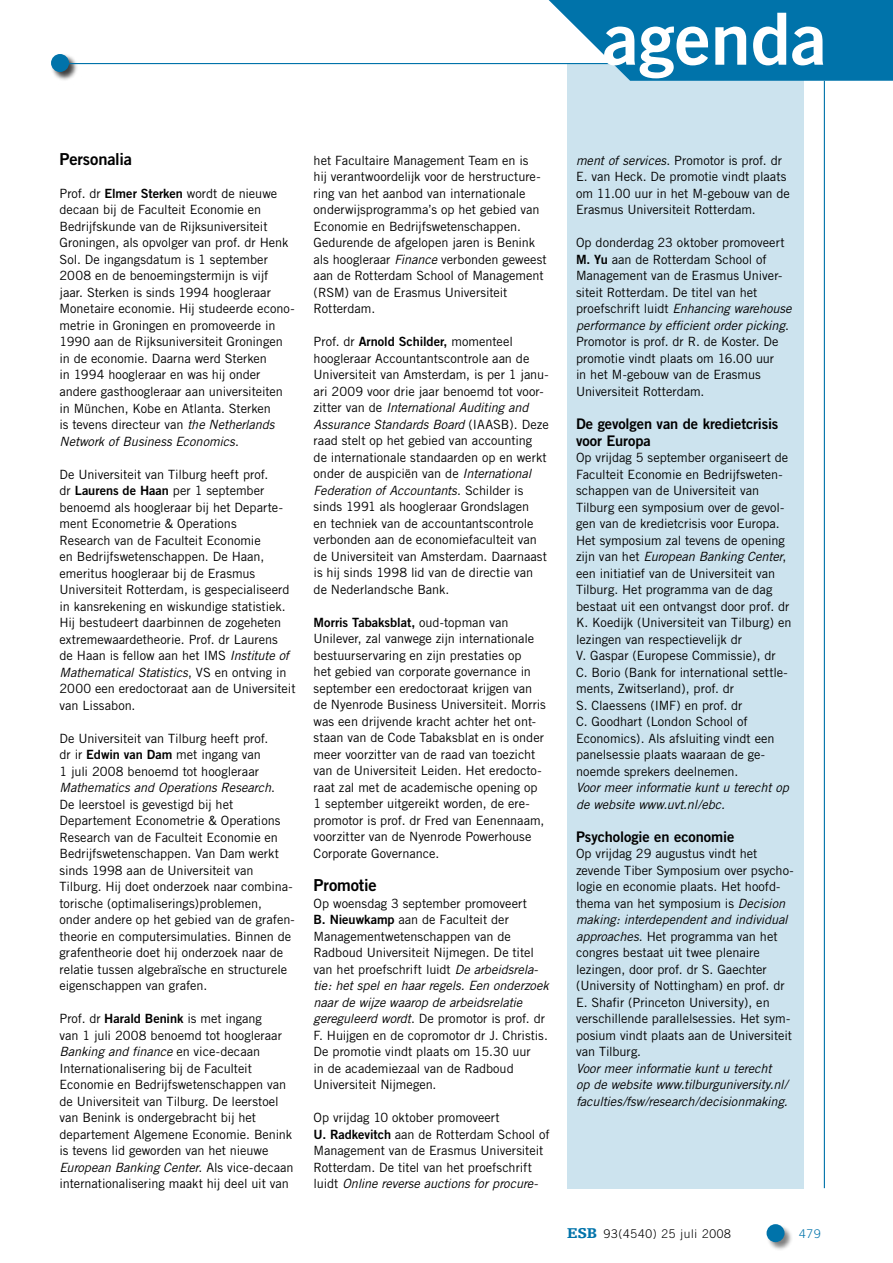
<style>
.page{position:relative;width:893px;height:1263px;background:#fff}
.page>*{position:absolute;margin:0;border:0;box-sizing:border-box;transform-origin:0 0}
.t1{font:72px "Trade Gothic Bold Two";color:#fff}
.t2{font:16.5px "Trade Gothic Bold Two";letter-spacing:-.01em;color:#000}
.t3{font:14.7px/16.5px "Trade Gothic Bold Two";letter-spacing:-.005em;color:#000}
.t4{font:12.75px/16.5px "Trade Gothic";color:#000}
.t5{font:italic 12.75px/16.5px "Trade Gothic";letter-spacing:-.01em;color:#000}
.t6{font:12.75px "Trade Gothic Bold Two";letter-spacing:-.005em;color:#000}
.t7{font:300 12px "Trade Gothic";letter-spacing:.06em;color:#000}
.t8{font:300 12px "Trade Gothic";color:#0073aa}
.s1{font-family:"Trade Gothic Bold Two"}
.s2{font-style:italic}
.s3{font-family:"Trade Gothic"}
.s4{font-family:"Egyptienne F";font-weight:900;font-size:15px;color:#0073aa}
</style>
<div class="page">
<div style="left:766px;top:1224px;width:34px;height:33px;background:#000;opacity:.5"></div>
<div style="left:766px;top:1224px;width:18px;height:18px;background:#0073aa;border-radius:50%"></div>
<div style="left:567px;top:63px;width:237px;height:1125px;background:#cce3ee"></div>
<div style="left:51px;top:54px;width:33px;height:33px;background:#000;opacity:.75"></div>
<div style="left:51px;top:54px;width:18px;height:18px;background:#0073aa;border-radius:50%"></div>
<hr style="left:824px;top:81px;width:1px;height:1107px;background:#0073aa">
<hr style="left:69px;top:63px;width:554px;height:1px;background:#0073aa">
<svg style="left:549px;top:0;width:344px;height:81px;background:#1c82b3"></svg>
<h1 class="t1" style="left:603px;top:-6px;width:226px">agenda</h1>
<p class="t2" style="left:60px;top:149px;width:74px">Personalia</p>
<p class="t4" style="left:60px;top:185px;width:236px">Prof. dr <span class="s1">Elmer Sterken</span> wordt de nieuwe decaan bij de Faculteit Economie en Bedrijfskunde van de Rijksuniversiteit Groningen, als opvolger van prof. dr Henk Sol. De ingangsdatum is 1 september 2008 en de benoemingstermijn is vijf jaar. Sterken is sinds 1994 hoogleraar Monetaire economie. Hij studeerde econo&shy;metrie in Groningen en promoveerde in 1990 aan de Rijksuniversiteit Groningen in de economie. Daarna werd Sterken<br>in 1994 hoogleraar en was hij onder andere gasthoogleraar aan universiteiten in München, Kobe en Atlanta. Sterken<br>is tevens directeur van <span class="s2">the Netherlands Network of Business Economics</span>.</p>
<p class="t4" style="left:60px;top:465px;width:238px">De Universiteit van Tilburg heeft prof.<br>dr <span class="s1">Laurens de Haan</span> per 1 september benoemd als hoogleraar bij het Departe&shy;ment Econometrie &amp; Operations<br>Research van de Faculteit Economie<br>en Bedrijfswetenschappen. De Haan, emeritus hoogleraar bij de Erasmus Universiteit Rotterdam, is gespecialiseerd in kansrekening en wiskundige statistiek.<br>Hij bestudeert daarbinnen de zogeheten extremewaardetheorie. Prof. dr Laurens<br>de Haan is fellow aan het IMS <span class="s2">Institute of Mathematical Statistics</span>, VS en ontving in 2000 een eredoctoraat aan de Universiteit van Lissabon.</p>
<p class="t4" style="left:60px;top:729px;width:237px">De Universiteit van Tilburg heeft prof.<br>dr ir <span class="s1">Edwin van Dam</span> met ingang van<br>1 juli 2008 benoemd tot hoogleraar <span class="s2">Mathematics and Operations Research</span>.<br>De leerstoel is gevestigd bij het Departement Econometrie &amp; Operations Research van de Faculteit Economie en Bedrijfswetenschappen. Van Dam werkt sinds 1998 aan de Universiteit van Tilburg. Hij doet onderzoek naar combina&shy;torische (optimaliserings)problemen, onder andere op het gebied van de grafen&shy;theorie en computersimulaties. Binnen de grafentheorie doet hij onderzoek naar de relatie tussen algebraïsche en structurele eigenschappen van grafen.</p>
<p class="t4" style="left:60px;top:1010px;width:236px">Prof. dr <span class="s1">Harald Benink</span> is met ingang<br>van 1 juli 2008 benoemd tot hoogleraar <span class="s2">Banking and finance</span> en vice-decaan Internationalisering bij de Faculteit Economie en Bedrijfswetenschappen van de Universiteit van Tilburg. De leerstoel van Benink is ondergebracht bij het departement Algemene Economie. Benink is tevens lid geworden van het nieuwe <span class="s2">European Banking Center</span>. Als vice-decaan internationalisering maakt hij deel uit van</p>
<p class="t4" style="left:314px;top:152px;width:235px">het Facultaire Management Team en is<br>hij verantwoordelijk voor de herstructure&shy;ring van het aanbod van internationale onderwijsprogramma’s op het gebied van Economie en Bedrijfswetenschappen.<br>Gedurende de afgelopen jaren is Benink als hoogleraar <span class="s2">Finance</span> verbonden geweest aan de Rotterdam School of Management (RSM) van de Erasmus Universiteit Rotterdam.</p>
<p class="t4" style="left:314px;top:333px;width:237px">Prof. dr <span class="s1">Arnold Schilder,</span> momenteel hoogleraar Accountantscontrole aan de Universiteit van Amsterdam, is per 1 janu&shy;ari 2009 voor drie jaar benoemd tot voor&shy;zitter van de <span class="s2">International Auditing and Assurance Standards Board</span> (IAASB). Deze raad stelt op het gebied van accounting de internationale standaarden op en werkt onder de auspiciën van de <span class="s2">International Federation of Accountants</span>. Schilder is sinds 1991 als hoogleraar Grondslagen<br>en techniek van de accountantscontrole verbonden aan de economiefaculteit van de Universiteit van Amsterdam. Daarnaast is hij sinds 1998 lid van de directie van de Nederlandsche Bank.</p>
<p class="t6" style="left:314px;top:614px;width:197px">Morris Tabaksblat, <span class="s3">oud-topman van</span></p>
<p class="t4" style="left:314px;top:630px;width:234px">Unilever, zal vanwege zijn internationale bestuurservaring en zijn prestaties op<br>het gebied van corporate governance in september een eredoctoraat krijgen van de Nyenrode Business Universiteit. Morris was een drijvende kracht achter het ont&shy;staan van de Code Tabaksblat en is onder meer voorzitter van de raad van toezicht van de Universiteit Leiden. Het eredocto&shy;raat zal met de academische opening op 1 september uitgereikt worden, de ere&shy;promotor is prof. dr Fred van Eenennaam, voorzitter van de Nyenrode Powerhouse Corporate Governance.</p>
<p class="t2" style="left:314px;top:875px;width:65px">Promotie</p>
<p class="t4" style="left:314px;top:895px;width:237px">Op woensdag 3 september promoveert<br><span class="s1">B. Nieuwkamp</span> aan de Faculteit der Managementwetenschappen van de Radboud Universiteit Nijmegen. De titel van het proefschrift luidt <span class="s2">De arbeidsrela&shy;tie: het spel en haar regels. Een onderzoek naar de wijze waarop de arbeidsrelatie gereguleerd wordt</span>. De promotor is prof. dr F. Huijgen en de copromotor dr J. Christis.<br>De promotie vindt plaats om 15.30 uur<br>in de academiezaal van de Radboud Universiteit Nijmegen.</p>
<p class="t4" style="left:314px;top:1109px;width:238px">Op vrijdag 10 oktober promoveert<br><span class="s1">U. Radkevitch</span> aan de Rotterdam School of Management van de Erasmus Universiteit Rotterdam. De titel van het proefschrift luidt <span class="s2">Online reverse auctions for procure-</span></p>
<p class="t4" style="left:576px;top:152px;width:215px"><span class="s2">ment of services</span>. Promotor is prof. dr E. van Heck. De promotie vindt plaats om 11.00 uur in het M-gebouw van de Erasmus Universiteit Rotterdam.</p>
<p class="t4" style="left:576px;top:235px;width:217px">Op donderdag 23 oktober promoveert <span class="s1">M. Yu</span> aan de Rotterdam School of Management van de Erasmus Univer&shy;siteit Rotterdam. De titel van het proefschrift luidt <span class="s2">Enhancing warehouse performance by efficient order picking</span>.<br>Promotor is prof. dr R. de Koster. De promotie vindt plaats om 16.00 uur<br>in het M-gebouw van de Erasmus Universiteit Rotterdam.</p>
<p class="t3" style="left:576px;top:415px;width:204px">De gevolgen van de kredietcrisis voor Europa</p>
<p class="t4" style="left:576px;top:449px;width:217px">Op vrijdag 5 september organiseert de Faculteit Economie en Bedrijfsweten&shy;schappen van de Universiteit van Tilburg een symposium over de gevol&shy;gen van de kredietcrisis voor Europa.<br>Het symposium zal tevens de opening zijn van het <span class="s2">European Banking Center</span>, een initiatief van de Universiteit van Tilburg. Het programma van de dag bestaat uit een ontvangst door prof. dr K. Koedijk (Universiteit van Tilburg) en lezingen van respectievelijk dr<br>V. Gaspar (Europese Commissie), dr<br>C. Borio (Bank for international settle&shy;ments, Zwitserland), prof. dr<br>S. Claessens (IMF) en prof. dr<br>C. Goodhart (London School of Economics). Als afsluiting vindt een panelsessie plaats waaraan de ge&shy;noemde sprekers deelnemen.</p>
<p class="t5" style="left:576px;top:779px;width:214px">Voor meer informatie kunt u terecht op de website www.uvt.nl/ebc.</p>
<p class="t3" style="left:576px;top:828px;width:160px">Psychologie en economie</p>
<p class="t4" style="left:576px;top:845px;width:219px">Op vrijdag 29 augustus vindt het zevende Tiber Symposium over psycho&shy;logie en economie plaats. Het hoofd&shy;thema van het symposium is <span class="s2">Decision making: interdependent and individual approaches</span>. Het programma van het congres bestaat uit twee plenaire lezingen, door prof. dr S. Gaechter (University of Nottingham) en prof. dr E. Shafir (Princeton University), en verschillende parallelsessies. Het sym&shy;posium vindt plaats aan de Universiteit van Tilburg.</p>
<p class="t5" style="left:576px;top:1060px;width:213px">Voor meer informatie kunt u terecht op de website www.tilburguniversity.nl/ faculties/fsw/research/decisionmaking.</p>
<p class="t7" style="left:567px;top:1226px;width:165px"><span class="s4">ESB</span> 93(4540) 25 juli 2008</p>
<p class="t8" style="left:799px;top:1226px;width:23px">479</p>
</div>
